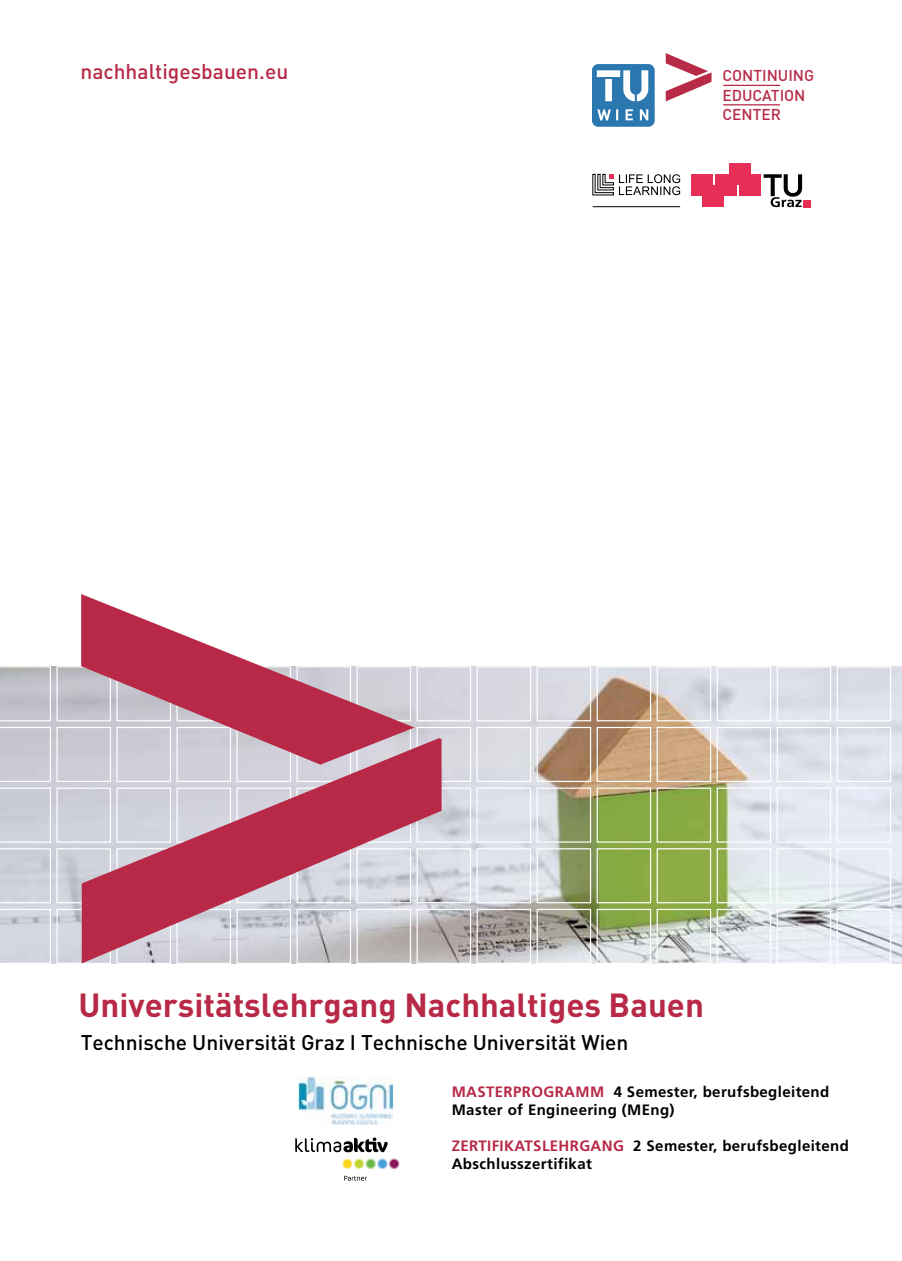
<style>
.page{position:relative;width:902px;height:1261px;background:#fff}
.page>*{position:absolute;margin:0;border:0;box-sizing:border-box;transform-origin:0 0}
.t1{font:700 33px "DIN";color:#b72946}
.t2{font:500 21px "DIN";color:#000}
.t3{font:500 21px "DIN";color:#b72946}
.t4{font:500 15.6px/19.5px "DIN";color:#b72b47}
.t5{font:700 15px/18px "Frutiger LT Std";letter-spacing:.025em;color:#000}
.s1{color:#b72946}
</style>
<div class="page">
<svg style="left:592px;top:64px;width:62px;height:63px"></svg>
<svg style="left:665px;top:53px;width:46px;height:48px"></svg>
<hr style="left:723px;top:104px;width:56px;height:1px;background:#b72b47">
<hr style="left:723px;top:85px;width:56px;height:1px;background:#b72b47">
<svg style="left:0;top:666px;width:891px;height:298px;background:#cbccc2"></svg>
<svg style="left:81px;top:594px;width:360px;height:369px"></svg>
<svg style="left:592px;top:174px;width:88px;height:21px"></svg>
<hr style="left:592px;top:206px;width:88px;height:1px;background:#000">
<div style="left:691px;top:174px;width:22px;height:22px;background:#e62e57"></div>
<div style="left:715px;top:174px;width:22px;height:22px;background:#e62e57"></div>
<div style="left:739px;top:174px;width:22px;height:22px;background:#e62e57"></div>
<div style="left:702px;top:185px;width:22px;height:22px;background:#e62e57"></div>
<div style="left:728px;top:163px;width:22px;height:22px;background:#e62e57"></div>
<svg style="left:763px;top:174px;width:39px;height:33px"></svg>
<div style="left:803px;top:200px;width:7px;height:7px;background:#e62e57"></div>
<img style="left:299px;top:1076px;width:93px;height:48px">
<svg style="left:389px;top:1158px;width:10px;height:11px"></svg>
<div style="left:390px;top:1159px;width:8px;height:9px;background:#8b1358;border-radius:50%"></div>
<svg style="left:354px;top:1158px;width:10px;height:11px"></svg>
<div style="left:355px;top:1159px;width:8px;height:9px;background:#c0d533;border-radius:50%"></div>
<svg style="left:365px;top:1158px;width:11px;height:11px"></svg>
<div style="left:367px;top:1160px;width:7px;height:7px;background:#6bb946;border-radius:50%"></div>
<svg style="left:377px;top:1158px;width:10px;height:11px"></svg>
<div style="left:378px;top:1159px;width:8px;height:9px;background:#489fd9;border-radius:50%"></div>
<svg style="left:342px;top:1158px;width:10px;height:11px"></svg>
<div style="left:343px;top:1159px;width:8px;height:9px;background:#fcd61d;border-radius:50%"></div>
<svg style="left:295px;top:1137px;width:92px;height:15px"></svg>
<svg style="left:344px;top:1175px;width:23px;height:5px"></svg>
<h2 class="t3" style="left:80px;top:58px;width:209px">nachhaltigesbauen.eu</h2>
<p class="t4" style="left:722px;top:65px;width:93px">CONTINUING<br>EDUCATION<br>CENTER</p>
<h1 class="t1" style="left:78px;top:983px;width:627px">Universitätslehrgang Nachhaltiges Bauen</h1>
<h2 class="t2" style="left:81px;top:1029px;width:549px">Technische Universität Graz I Technische Universität Wien</h2>
<p class="t5" style="left:451px;top:1082px;width:379px"><span class="s1">MASTERPROGRAMM</span> 4 Semester, berufsbegleitend<br>Master of Engineering (MEng)</p>
<p class="t5" style="left:451px;top:1136px;width:398px"><span class="s1">ZERTIFIKATSLEHRGANG</span> 2 Semester, berufsbegleitend<br>Abschlusszertifikat</p>
</div>
